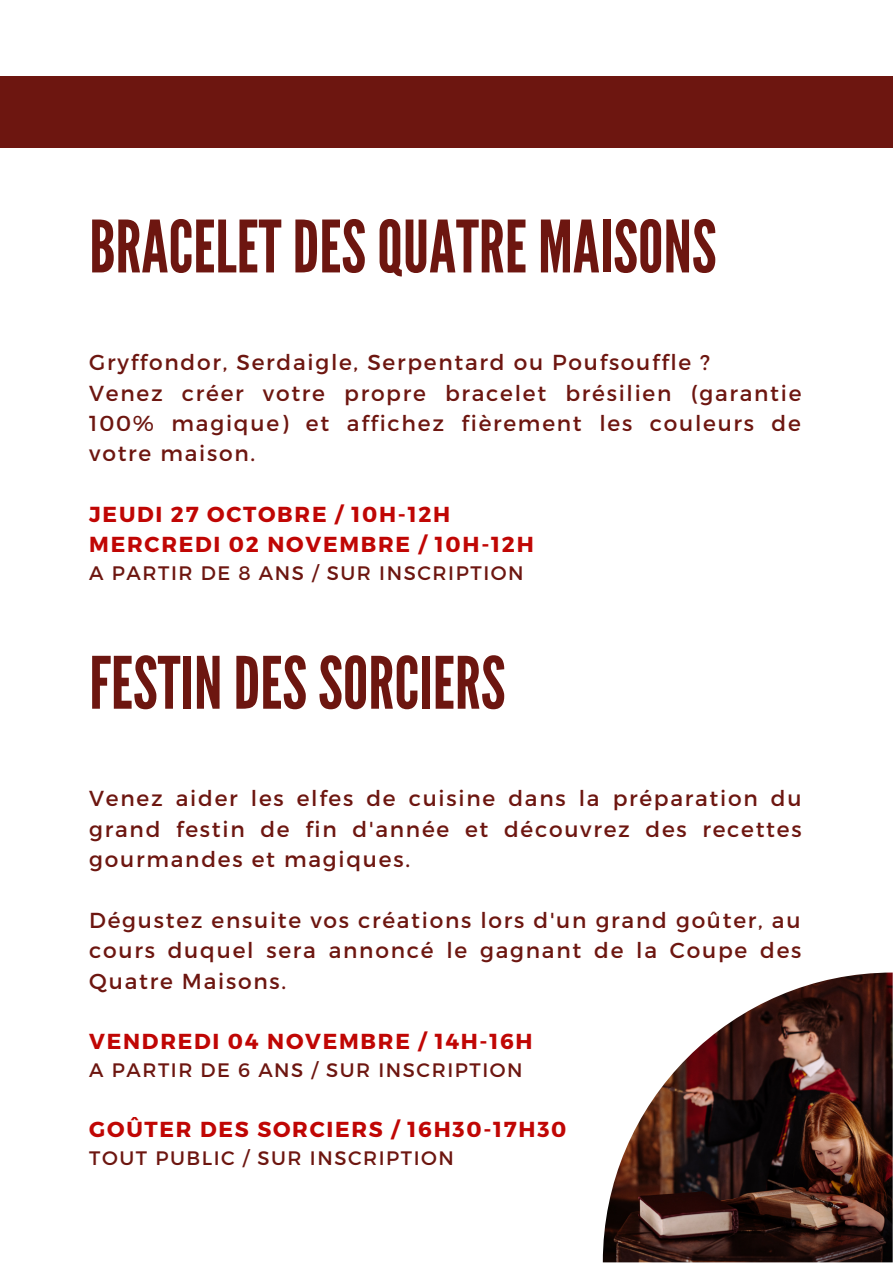
<style>
.page{position:relative;width:893px;height:1264px;background:#fff}
.page>*{position:absolute;margin:0;border:0;box-sizing:border-box;transform-origin:0 0}
.t1{font:72px "League Gothic";color:#6d1610}
.t2{font:21.75px/30.3px "Montserrat";letter-spacing:.08em;color:#6d1610;text-align:justify}
.t3{font:700 21.75px/30.3px "Montserrat";letter-spacing:.08em;color:#c00604}
.t4{font:19.5px "Montserrat";letter-spacing:.08em;color:#6d1610}
</style>
<div class="page">
<div style="left:0;top:76px;width:892px;height:72px;background:#6d1610"></div>
<img style="left:602px;top:972px;width:290px;height:289px">
<h1 class="t1" style="left:89px;top:205px;width:628px">BRACELETDESQUATRE MAISONS</h1>
<p class="t2" style="left:89px;top:346px;width:713px;text-align:left">Gryffondor, Serdaigle, Serpentard ou Poufsouffle ?<br>Venez créer votre propre bracelet brésilien (garantie 100% magique) et affichez fièrement les couleurs de votre maison.</p>
<p class="t3" style="left:89px;top:498px;width:446px">JEUDI 27 OCTOBRE / 10H-12H<br>MERCREDI 02 NOVEMBRE / 10H-12H</p>
<p class="t4" style="left:89px;top:561px;width:436px">A PARTIR DE 8 ANS / SUR INSCRIPTION</p>
<h1 class="t1" style="left:89px;top:641px;width:418px">FESTINDESSORCIERS</h1>
<p class="t2" style="left:89px;top:782px;width:713px">Venez aider les elfes de cuisine dans la préparation du grand festin de fin d'année et découvrez des recettes gourmandes et magiques.</p>
<p class="t2" style="left:89px;top:903px;width:713px">Dégustez ensuite vos créations lors d'un grand goûter, au cours duquel sera annoncé le gagnant de la Coupe des Quatre Maisons.</p>
<p class="t3" style="left:89px;top:1025px;width:445px">VENDREDI 04 NOVEMBRE / 14H-16H</p>
<p class="t4" style="left:89px;top:1057px;width:435px">A PARTIR DE 6 ANS / SUR INSCRIPTION</p>
<p class="t3" style="left:89px;top:1113px;width:478px">GOÛTER DES SORCIERS / 16H30-17H30</p>
<p class="t4" style="left:89px;top:1145px;width:366px">TOUT PUBLIC / SUR INSCRIPTION</p>
</div>
